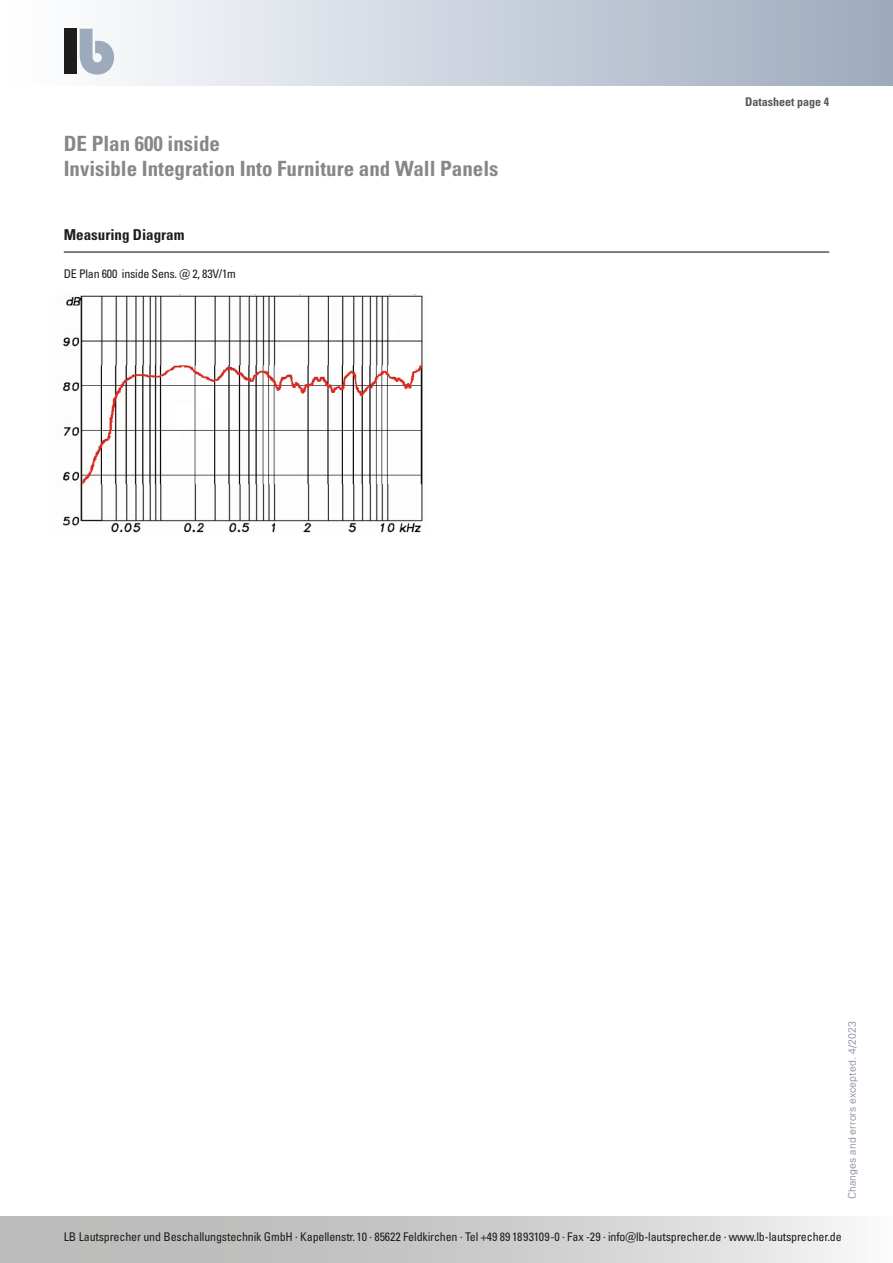
<style>
.page{position:relative;width:893px;height:1263px;background:#fff}
.page>*{position:absolute;margin:0;border:0;box-sizing:border-box;transform-origin:0 0}
.t1{font:700 condensed 21px/25.2px "Univers LT Pro";color:#878787}
.t2{font:700 condensed 15px "Univers LT Pro";color:#1d1d1b}
.t3{font:condensed 12px "Univers LT Pro";letter-spacing:-.01em;color:#1d1d1b}
.t4{font:700 condensed 12px "Univers LT Pro";color:#575756}
.t5{font:300 10.5px "Univers LT Pro 45";letter-spacing:.01em;color:#758091}
</style>
<div class="page">
<div style="left:0;top:1216px;width:893px;height:47px;background:linear-gradient(to right,#b1b0b0,#ededed)"></div>
<div style="left:0;top:0;width:893px;height:85px;background:linear-gradient(to right,#fff,#9dabbe)"></div>
<div style="left:64px;top:29px;width:13px;height:45px;background:#1d1d1b"></div>
<svg style="left:80px;top:29px;width:34px;height:46px"></svg>
<hr style="left:64px;top:251px;width:765px;height:2px;background:#1d1d1b">
<img style="left:62px;top:294px;width:361px;height:239px">
<h1 class="t1" style="left:64px;top:131px;width:436px">DE Plan 600 inside<br>Invisible Integration Into Furniture and Wall Panels</h1>
<p class="t2" style="left:64px;top:226px;width:122px">Measuring Diagram</p>
<p class="t3" style="left:64px;top:266px;width:173px">DE Plan 600 inside Sens. @ 2, 83V/1m</p>
<p class="t4" style="left:745px;top:95px;width:85px">Datasheet page 4</p>
<p class="t5" style="left:845px;top:1199px;width:179px;rotate:-90deg">Changes and errors excepted. 4/2023</p>
<p class="t3" style="left:64px;top:1229px;width:779px">LB Lautsprecher und Beschallungstechnik GmbH · Kapellenstr. 10 · 85622 Feldkirchen · Tel +49 89 1893109-0 · Fax -29 · info@lb-lautsprecher.de · www.lb-lautsprecher.de</p>
</div>
